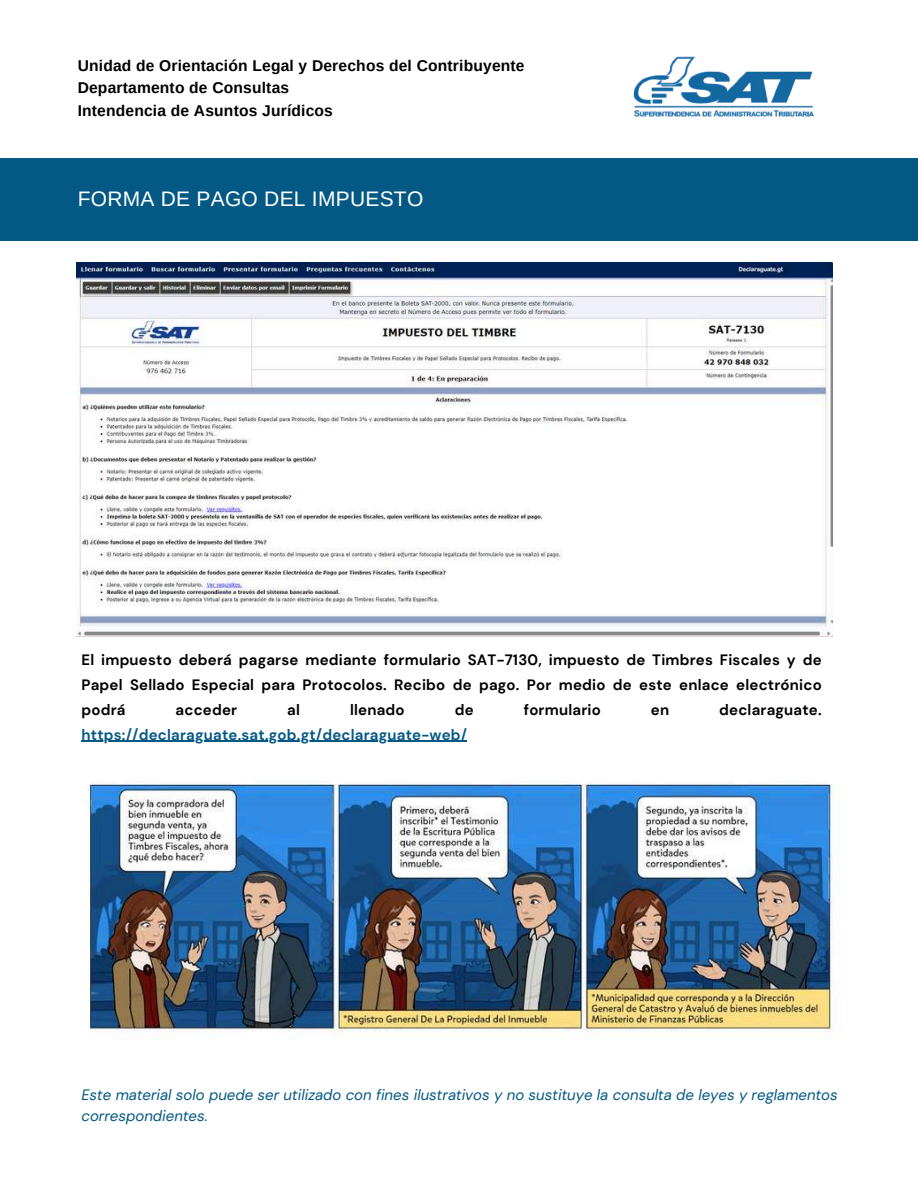
<style>
.page{position:relative;width:918px;height:1188px;background:#fff}
.page>*{position:absolute;margin:0;border:0;box-sizing:border-box;transform-origin:0 0}
.t1{font:21px "Arimo";letter-spacing:.015em;color:#fff}
.t2{font:700 15.6px/22.5px "Arimo";letter-spacing:.01em;color:#000}
.t3{font:700 15px/24.8px "DM Sans";letter-spacing:.015em;color:#000;text-align:justify}
.t4{font:italic 15px/20.2px "DM Sans";color:#045884}
.t5{font:700 15px "DM Sans";letter-spacing:.015em;color:#045884}
</style>
<div class="page">
<div style="left:0;top:159px;width:918px;height:82px;background:#045884"></div>
<img style="left:77px;top:262px;width:756px;height:375px">
<img style="left:89px;top:783px;width:751px;height:256px">
<hr style="left:81px;top:741px;width:386px;height:1px;background:#045884">
<img style="left:633px;top:56px;width:181px;height:61px">
<p class="t2" style="left:78px;top:54px;width:448px">Unidad de Orientación Legal y Derechos del Contribuyente<br>Departamento de Consultas<br>Intendencia de Asuntos Jurídicos</p>
<h1 class="t1" style="left:78px;top:187px;width:347px">FORMA DE PAGO DEL IMPUESTO</h1>
<p class="t3" style="left:81px;top:648px;width:742px">El impuesto deberá pagarse mediante formulario SAT-7130, impuesto de Timbres Fiscales y de Papel Sellado Especial para Protocolos. Recibo de pago. Por medio de este enlace electrónico podrá</p>
<p class="t3" style="left:176px;top:697px;width:63px">acceder</p>
<p class="t3" style="left:287px;top:697px;width:14px">al</p>
<p class="t3" style="left:350px;top:697px;width:56px">llenado</p>
<p class="t3" style="left:455px;top:697px;width:20px">de</p>
<p class="t3" style="left:524px;top:697px;width:79px">formulario</p>
<p class="t3" style="left:651px;top:697px;width:20px">en</p>
<p class="t3" style="left:719px;top:697px;width:104px">declaraguate.</p>
<p class="t5" style="left:81px;top:725px;width:387px">https://declaraguate.sat.gob.gt/declaraguate-web/</p>
<p class="t4" style="left:81px;top:1085px;width:758px">Este material solo puede ser utilizado con fines ilustrativos y no sustituye la consulta de leyes y reglamentos correspondientes.</p>
</div>
